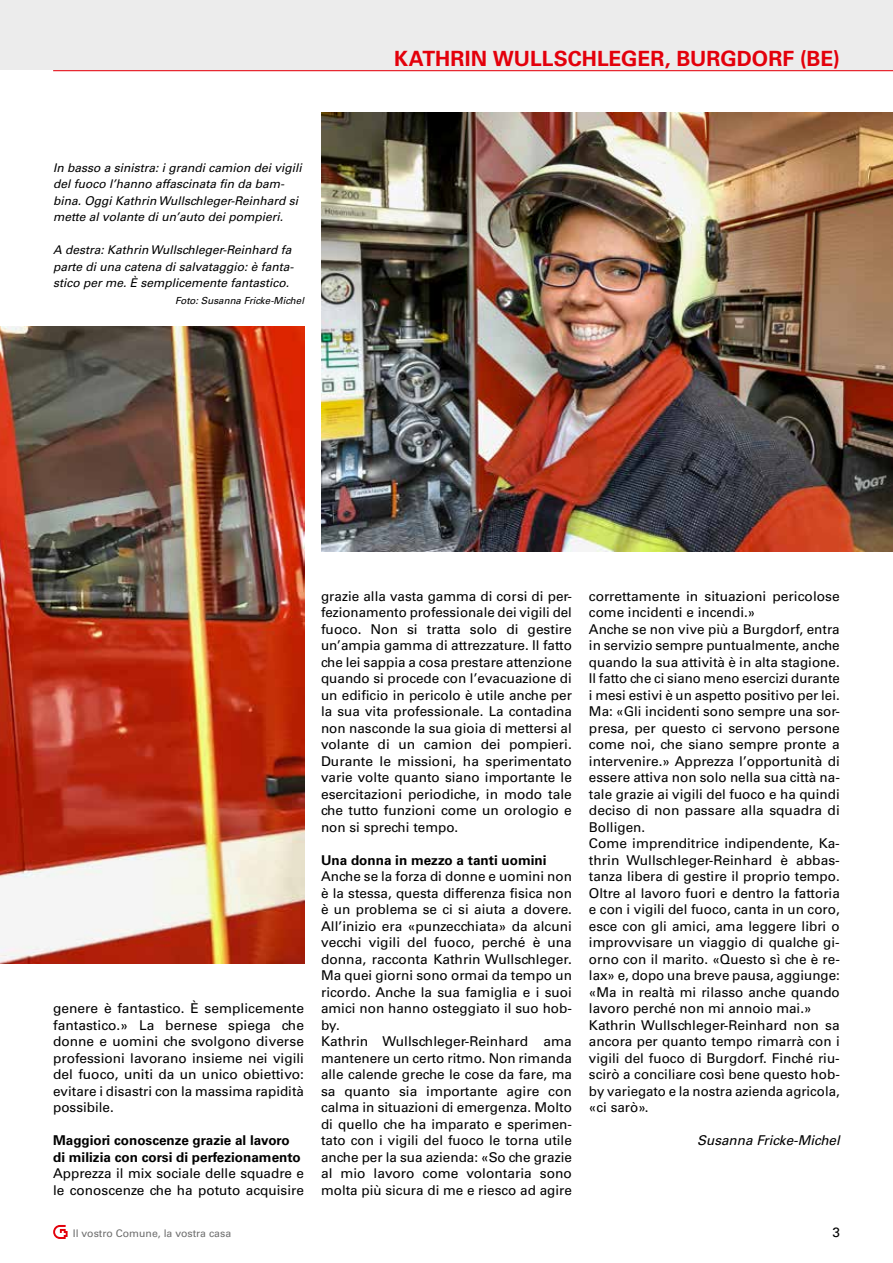
<style>
.page{position:relative;width:893px;height:1263px;background:#fff}
.page>*{position:absolute;margin:0;border:0;box-sizing:border-box;transform-origin:0 0}
.t1{font:700 21px "Univers LT Std";color:#e3000b}
.t2{font:13.5px/16.5px "Univers LT Std";color:#000}
.t3{font:700 13.5px/16.5px "Univers LT Std";color:#000}
.t4{font:italic 13.5px "Univers LT Std";color:#000}
.t5{font:italic 12px/16.5px "Univers LT Std";color:#000}
.t6{font:10.5px "Univers LT Std";color:#6e6e6e}
.t7{font:italic 9.75px "Univers LT Std";color:#000}
</style>
<div class="page">
<div style="left:0;top:0;width:893px;height:70px;background:#ececec"></div>
<hr style="left:53px;top:70px;width:840px;height:1px;background:#e3000b">
<svg style="left:53px;top:1225px;width:15px;height:14px"></svg>
<img style="left:321px;top:112px;width:572px;height:439px">
<img style="left:0;top:326px;width:304px;height:638px">
<p class="t5" style="left:53px;top:159px;width:250px">In basso a sinistra: i grandi camion dei vigili del fuoco l’hanno affascinata fin da bam&shy;bina. Oggi Kathrin Wullschleger-Reinhard si mette al volante di un’auto dei pompieri.</p>
<p class="t5" style="left:53px;top:242px;width:242px">A destra: Kathrin Wullschleger-Reinhard fa parte di una catena di salvataggio: è fanta&shy;stico per me. È semplicemente fantastico.</p>
<p class="t7" style="left:175px;top:294px;width:130px">Foto: Susanna Fricke-Michel</p>
<h1 class="t1" style="left:394px;top:46px;width:447px">KATHRIN WULLSCHLEGER, BURGDORF (BE)</h1>
<p class="t2" style="left:53px;top:1000px;width:252px;text-align:justify">genere è fantastico. È semplicemente fantastico.» La bernese spiega che donne e uomini che svolgono diverse professioni lavorano insieme nei vigili del fuoco, uniti da un unico obiettivo: evitare i disastri con la massima rapidità possibile.</p>
<p class="t3" style="left:53px;top:1132px;width:249px">Maggiori conoscenze grazie al lavoro di milizia con corsi di perfezionamento</p>
<p class="t2" style="left:53px;top:1165px;width:252px">Apprezza il mix sociale delle squadre e le conoscenze che ha potuto acquisire</p>
<p class="t2" style="left:321px;top:588px;width:252px;text-align:justify">grazie alla vasta gamma di corsi di per&shy;fezionamento professionale dei vigili del fuoco. Non si tratta solo di gestire un’ampia gamma di attrezzature. Il fatto che lei sappia a cosa prestare attenzione quando si procede con l’evacuazione di un edificio in pericolo è utile anche per la sua vita professionale. La contadina non nasconde la sua gioia di mettersi al volante di un camion dei pompieri.<br>Durante le missioni, ha sperimentato varie volte quanto siano importante le esercitazioni periodiche, in modo tale che tutto funzioni come un orologio e non si sprechi tempo.</p>
<p class="t3" style="left:321px;top:852px;width:227px">Una donna in mezzo a tanti uomini</p>
<p class="t2" style="left:321px;top:868px;width:252px">Anche se la forza di donne e uomini non è la stessa, questa differenza fisica non è un problema se ci si aiuta a dovere.<br>All’inizio era «punzecchiata» da alcuni vecchi vigili del fuoco, perché è una donna, racconta Kathrin Wullschleger.<br>Ma quei giorni sono ormai da tempo un ricordo. Anche la sua famiglia e i suoi amici non hanno osteggiato il suo hob&shy;by.<br>Kathrin Wullschleger-Reinhard ama mantenere un certo ritmo. Non rimanda alle calende greche le cose da fare, ma sa quanto sia importante agire con calma in situazioni di emergenza. Molto di quello che ha imparato e sperimen&shy;tato con i vigili del fuoco le torna utile anche per la sua azienda: «So che grazie al mio lavoro come volontaria sono molta più sicura di me e riesco ad agire</p>
<p class="t2" style="left:589px;top:588px;width:252px">correttamente in situazioni pericolose come incidenti e incendi.»<br>Anche se non vive più a Burgdorf, entra in servizio sempre puntualmente, anche quando la sua attività è in alta stagione.<br>Il fatto che ci siano meno esercizi durante i mesi estivi è un aspetto positivo per lei.<br>Ma: «Gli incidenti sono sempre una sor&shy;presa, per questo ci servono persone come noi, che siano sempre pronte a intervenire.» Apprezza l’opportunità di essere attiva non solo nella sua città na&shy;tale grazie ai vigili del fuoco e ha quindi deciso di non passare alla squadra di Bolligen.<br>Come imprenditrice indipendente, Ka&shy;thrin Wullschleger-Reinhard è abbas&shy;tanza libera di gestire il proprio tempo.<br>Oltre al lavoro fuori e dentro la fattoria e con i vigili del fuoco, canta in un coro, esce con gli amici, ama leggere libri o improvvisare un viaggio di qualche gi&shy;orno con il marito. «Questo sì che è re&shy;lax» e, dopo una breve pausa, aggiunge: «Ma in realtà mi rilasso anche quando lavoro perché non mi annoio mai.» Kathrin Wullschleger-Reinhard non sa ancora per quanto tempo rimarrà con i vigili del fuoco di Burgdorf. Finché riu&shy;scirò a conciliare così bene questo hob&shy;by variegato e la nostra azienda agricola, «ci sarò».</p>
<p class="t4" style="left:697px;top:1132px;width:144px">Susanna Fricke-Michel</p>
<p class="t6" style="left:73px;top:1227px;width:160px">Il vostro Comune, la vostra casa</p>
<p class="t2" style="left:832px;top:1224px;width:9px">3</p>
</div>
